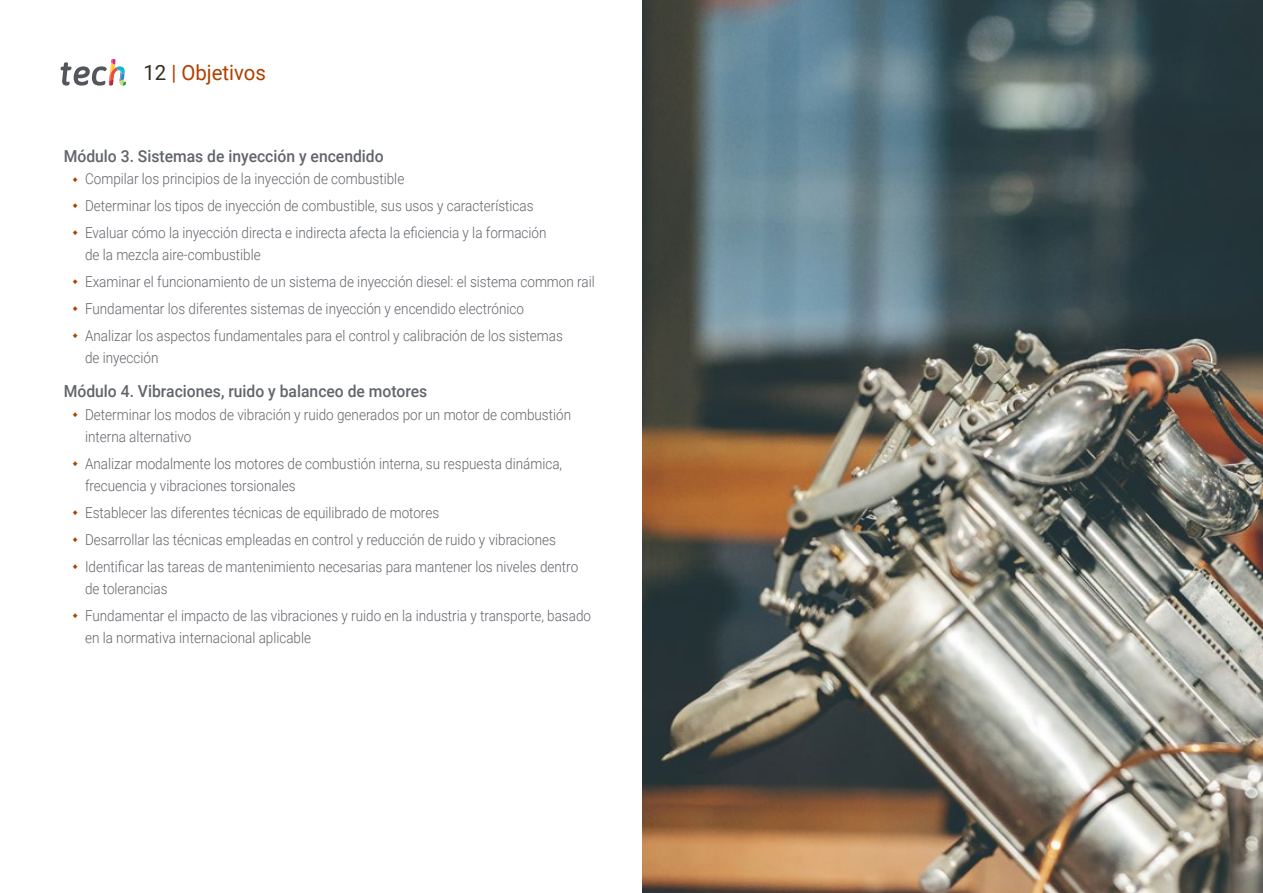
<style>
.page{position:relative;width:1263px;height:893px;background:#fff}
.page>*{position:absolute;margin:0;border:0;box-sizing:border-box;transform-origin:0 0}
.t1{font:21px "Roboto";color:#ae4000}
.t2{font:500 16.5px "Roboto";color:#61646a;scale:.95 1}
.t3{font:300 15px/26.7px "Roboto";color:#61646a;scale:.9 1}
.s1{color:#312e20}
</style>
<div class="page">
<img style="left:642px;top:0;width:621px;height:893px">
<svg style="left:61px;top:59px;width:65px;height:27px"></svg>
<h1 class="t1" style="left:144px;top:57px;width:124px"><span class="s1">12</span> | Objetivos</h1>
<p class="t2" style="left:64px;top:144px;width:338px">Módulo 3. Sistemas de inyección y encendido</p>
<p class="t3" style="left:85px;top:165px;width:514px">Compilar los principios de la inyección de combustible<br>Determinar los tipos de inyección de combustible, sus usos y características<br>Evaluar cómo la inyección directa e indirecta afecta la eficiencia y la formación</p>
<p class="t3" style="left:85px;top:241px;width:568px">de la mezcla aire-combustible<br>Examinar el funcionamiento de un sistema de inyección diesel: el sistema common rail Fundamentar los diferentes sistemas de inyección y encendido electrónico<br>Analizar los aspectos fundamentales para el control y calibración de los sistemas</p>
<p class="t3" style="left:85px;top:344px;width:83px">de inyección</p>
<p class="t2" style="left:64px;top:380px;width:384px">Módulo 4. Vibraciones, ruido y balanceo de motores</p>
<p class="t3" style="left:85px;top:403px;width:541px;line-height:22.5px">Determinar los modos de vibración y ruido generados por un motor de combustión interna alternativo</p>
<p class="t3" style="left:85px;top:452px;width:532px;line-height:22.5px">Analizar modalmente los motores de combustión interna, su respuesta dinámica, frecuencia y vibraciones torsionales</p>
<p class="t3" style="left:85px;top:499px;width:549px">Establecer las diferentes técnicas de equilibrado de motores<br>Desarrollar las técnicas empleadas en control y reducción de ruido y vibraciones<br>Identificar las tareas de mantenimiento necesarias para mantener los niveles dentro</p>
<p class="t3" style="left:85px;top:575px;width:564px">de tolerancias<br>Fundamentar el impacto de las vibraciones y ruido en la industria y transporte, basado</p>
<p class="t3" style="left:85px;top:624px;width:253px">en la normativa internacional aplicable</p>
</div>
